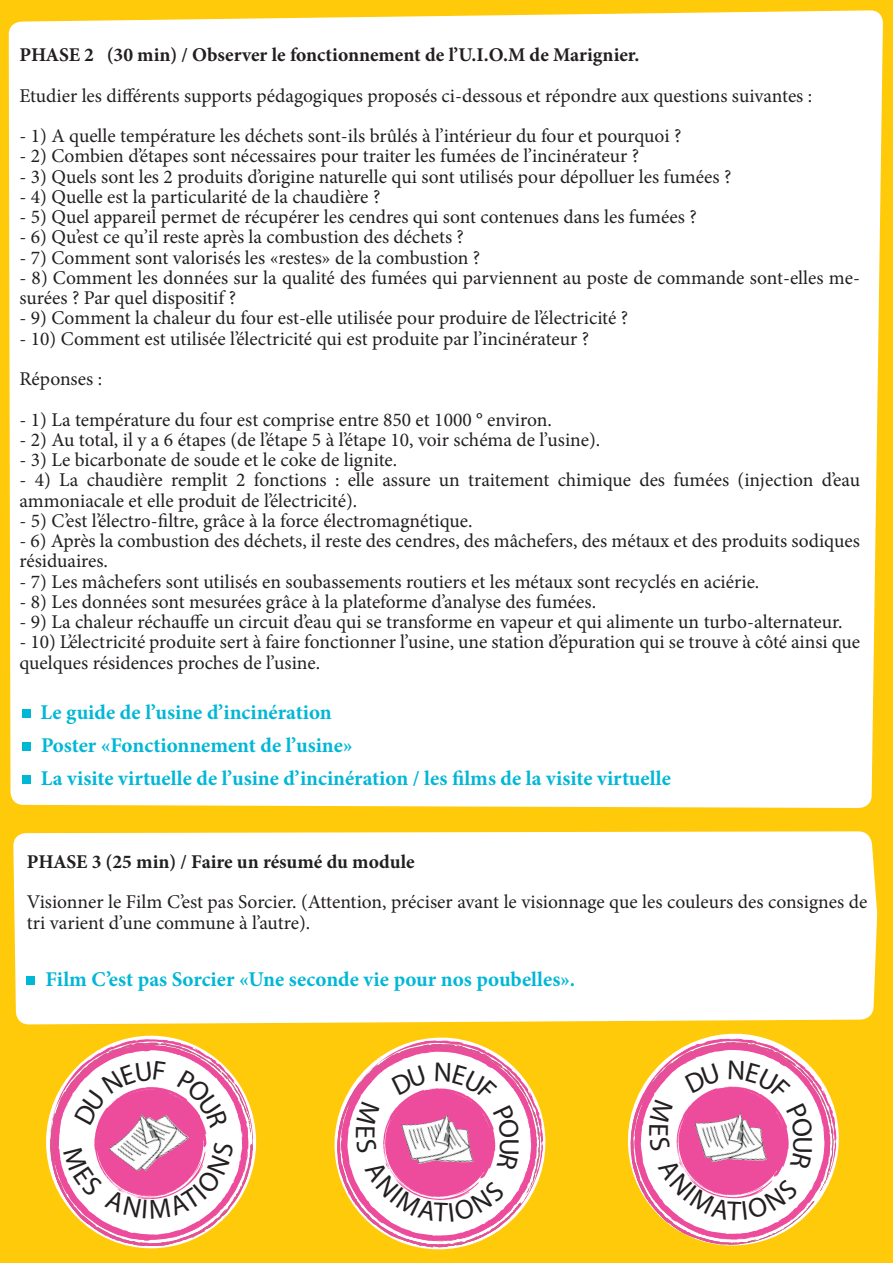
<style>
.page{position:relative;width:893px;height:1263px;background:#feca0a}
.page>*{position:absolute;margin:0;border:0;box-sizing:border-box;transform-origin:0 0}
.t1{font:27.6px "Kingthings Trypewriter 2";color:#231f20}
.t2{font:700 21px "Minion Pro";color:#00b7d6}
.t3{font:19.5px/20.2px "Minion Pro";color:#231f20}
.t4{font:700 19.5px "Minion Pro";color:#231f20}
</style>
<div class="page">
<div style="left:13px;top:831px;width:864px;height:193px;background:#fff"></div>
<div style="left:9px;top:10px;width:874px;height:798px;background:#fff"></div>
<div style="left:27px;top:976px;width:8px;height:9px;background:#00b7d6"></div>
<svg style="left:320px;top:1023px;width:240px;height:16px"></svg>
<svg style="left:334px;top:1039px;width:212px;height:211px"></svg>
<svg style="left:614px;top:1019px;width:239px;height:16px"></svg>
<svg style="left:627px;top:1035px;width:212px;height:211px"></svg>
<div style="left:22px;top:742px;width:9px;height:9px;background:#00b7d6"></div>
<div style="left:22px;top:775px;width:9px;height:8px;background:#00b7d6"></div>
<div style="left:22px;top:709px;width:9px;height:9px;background:#00b7d6"></div>
<svg style="left:50px;top:1039px;width:203px;height:207px"></svg>
<svg style="left:335px;top:1040px;width:208px;height:207px"></svg>
<svg style="left:629px;top:1038px;width:208px;height:207px"></svg>
<p class="t4" style="left:19px;top:41px;width:621px">PHASE 2 (30 min) / Observer le fonctionnement de l’U.I.O.M de Marignier.</p>
<p class="t3" style="left:19px;top:85px;width:794px">Etudier les différents supports pédagogiques proposés ci-dessous et répondre aux questions suivantes :</p>
<p class="t3" style="left:19px;top:126px;width:663px">- 1) A quelle température les déchets sont-ils brûlés à l’intérieur du four et pourquoi ?</p>
<p class="t3" style="left:19px;top:146px;width:621px">- 2) Combien d’étapes sont nécessaires pour traiter les fumées de l’incinérateur ?</p>
<p class="t3" style="left:19px;top:166px;width:713px">- 3) Quels sont les 2 produits d’origine naturelle qui sont utilisés pour dépolluer les fumées ?</p>
<p class="t3" style="left:19px;top:186px;width:362px">- 4) Quelle est la particularité de la chaudière ?</p>
<p class="t3" style="left:19px;top:207px;width:679px">- 5) Quel appareil permet de récupérer les cendres qui sont contenues dans les fumées ?</p>
<p class="t3" style="left:19px;top:227px;width:446px">- 6) Qu’est ce qu’il reste après la combustion des déchets ?</p>
<p class="t3" style="left:19px;top:247px;width:462px">- 7) Comment sont valorisés les «restes» de la combustion ?</p>
<p class="t3" style="left:19px;top:267px;width:842px">- 8) Comment les données sur la qualité des fumées qui parviennent au poste de commande sont-elles me&shy;surées ? Par quel dispositif ?</p>
<p class="t3" style="left:19px;top:308px;width:610px">- 9) Comment la chaleur du four est-elle utilisée pour produire de l’électricité ?</p>
<p class="t3" style="left:19px;top:328px;width:571px">- 10) Comment est utilisée l’électricité qui est produite par l’incinérateur ?</p>
<p class="t3" style="left:19px;top:369px;width:84px">Réponses :</p>
<p class="t3" style="left:19px;top:409px;width:534px">- 1) La température du four est comprise entre 850 et 1000 ° environ.</p>
<p class="t3" style="left:19px;top:429px;width:582px">- 2) Au total, il y a 6 étapes (de l’étape 5 à l’étape 10, voir schéma de l’usine).</p>
<p class="t3" style="left:19px;top:450px;width:379px">- 3) Le bicarbonate de soude et le coke de lignite.</p>
<p class="t3" style="left:19px;top:470px;width:842px">- 4) La chaudière remplit 2 fonctions : elle assure un traitement chimique des fumées (injection d’eau ammoniacale et elle produit de l’électricité).</p>
<p class="t3" style="left:19px;top:510px;width:454px">- 5) C’est l’électro-filtre, grâce à la force électromagnétique.</p>
<p class="t3" style="left:19px;top:531px;width:842px">- 6) Après la combustion des déchets, il reste des cendres, des mâchefers, des métaux et des produits sodiques</p>
<p class="t3" style="left:19px;top:551px;width:90px">résiduaires.</p>
<p class="t3" style="left:19px;top:571px;width:741px">- 7) Les mâchefers sont utilisés en soubassements routiers et les métaux sont recyclés en aciérie.</p>
<p class="t3" style="left:19px;top:591px;width:578px">- 8) Les données sont mesurées grâce à la plateforme d’analyse des fumées.</p>
<p class="t3" style="left:19px;top:612px;width:825px">- 9) La chaleur réchauffe un circuit d’eau qui se transforme en vapeur et qui alimente un turbo-alternateur.</p>
<p class="t3" style="left:19px;top:632px;width:842px">- 10) L’électricité produite sert à faire fonctionner l’usine, une station d’épuration qui se trouve à côté ainsi que quelques résidences proches de l’usine.</p>
<p class="t2" style="left:40px;top:697px;width:293px">Le guide de l’usine d’incinération</p>
<p class="t2" style="left:41px;top:730px;width:313px">Poster «Fonctionnement de l’usine»</p>
<p class="t2" style="left:41px;top:763px;width:632px">La visite virtuelle de l’usine d’incinération / les films de la visite virtuelle</p>
<p class="t4" style="left:27px;top:848px;width:389px">PHASE 3 (25 min) / Faire un résumé du module</p>
<p class="t3" style="left:27px;top:892px;width:842px">Visionner le Film C’est pas Sorcier. (Attention, préciser avant le visionnage que les couleurs des consignes de tri varient d’une commune à l’autre).</p>
<p class="t2" style="left:45px;top:964px;width:531px">Film C’est pas Sorcier «Une seconde vie pour nos poubelles».</p>
<p class="t1" style="left:526px;top:1137px;width:20px;rotate:90deg">U</p>
<p class="t1" style="left:820px;top:1136px;width:20px;rotate:90deg">U</p>
</div>
